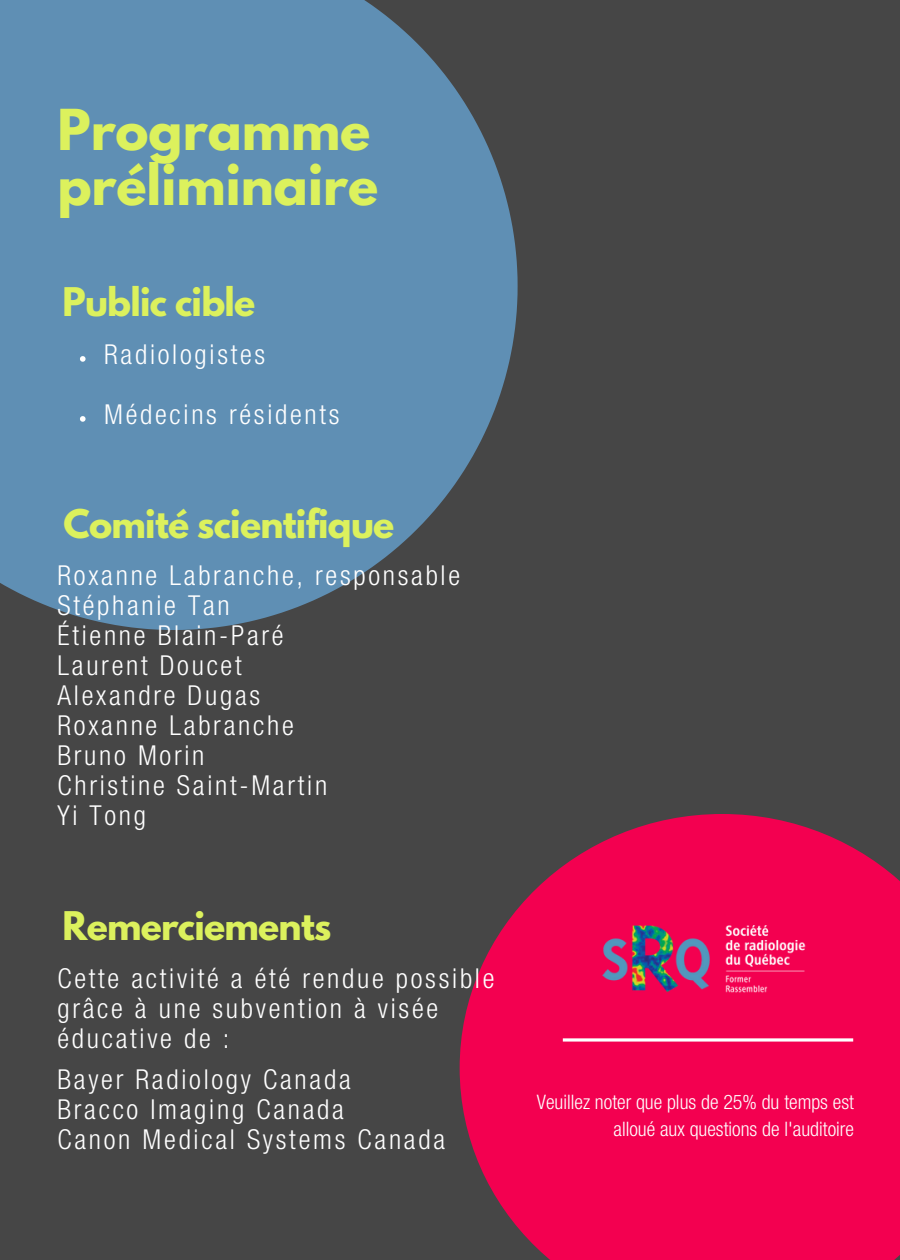
<style>
.page{position:relative;width:900px;height:1260px;background:#464646}
.page>*{position:absolute;margin:0;border:0;box-sizing:border-box;transform-origin:0 0}
.t1{font:700 50px/54.5px "League Spartan";color:#dcf15d}
.t2{font:700 35px "League Spartan";letter-spacing:-.02em;color:#dcf15d}
.t3{font:300 condensed 27.5px/30px "Helvetica Neue LT Std";letter-spacing:.1em;color:#fff}
.t4{font:300 condensed 20px/26.8px "Helvetica Neue LT Std";color:#fff;text-align:right}
</style>
<div class="page">
<svg style="left:0;top:0;width:518px;height:630px;fill:#5f8fb4"></svg>
<svg style="left:460px;top:814px;width:440px;height:446px;fill:#f30050"></svg>
<svg style="left:563px;top:1038px;width:290px;height:4px"></svg>
<img style="left:586px;top:912px;width:245px;height:92px">
<svg style="left:80px;top:356px;width:6px;height:6px"></svg>
<svg style="left:80px;top:416px;width:6px;height:6px"></svg>
<h1 class="t1" style="left:57px;top:109px;width:322px">Programme préliminaire</h1>
<p class="t2" style="left:63px;top:285px;width:194px">Public cible</p>
<p class="t3" style="left:104px;top:328px;width:237px;line-height:60px">Radiologistes<br>Médecins résidents</p>
<p class="t2" style="left:64px;top:506px;width:332px">Comité scientifique</p>
<p class="t3" style="left:57px;top:564px;width:404px">Roxanne Labranche, responsable<br>Stéphanie Tan<br>Étienne Blain-Paré<br>Laurent Doucet<br>Alexandre Dugas<br>Roxanne Labranche<br>Bruno Morin<br>Christine Saint-Martin<br>Yi Tong</p>
<p class="t2" style="left:63px;top:909px;width:270px">Remerciements</p>
<p class="t3" style="left:57px;top:967px;width:439px">Cette activité a été rendue possible grâce à une subvention à visée éducative de :</p>
<p class="t3" style="left:57px;top:1068px;width:389px">Bayer Radiology Canada<br>Bracco Imaging Canada<br>Canon Medical Systems Canada</p>
<p class="t4" style="left:537px;top:1092px;width:319px">Veuillez noter que plus de 25% du temps est alloué aux questions de l'auditoire</p>
</div>
